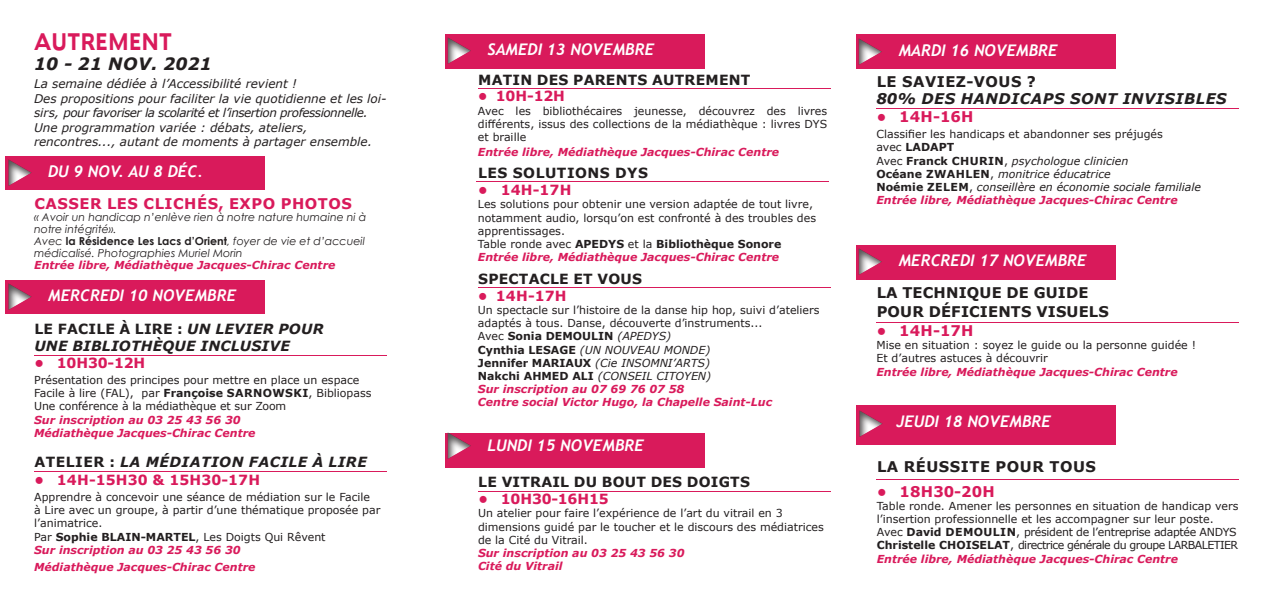
<style>
.page{position:relative;width:1273px;height:607px;background:#fff}
.page>*{position:absolute;margin:0;border:0;box-sizing:border-box;transform-origin:0 0}
.t1{font:700 condensed 21px "Adams";color:#d91a5b}
.t2{font:italic 700 17px "Verdana";color:#231f20}
.t3{font:italic 700 16px "Trebuchet";color:#fff}
.t4{font:700 14.7px "Verdana";letter-spacing:.035em;color:#d91a5b}
.t5{font:700 14.7px/19px "Verdana";letter-spacing:.01em;color:#231f20}
.t6{font:700 14.7px "Verdana";letter-spacing:.035em;color:#231f20}
.t7{font:italic 700 14.7px "Verdana";letter-spacing:.035em;color:#231f20}
.t8{font:700 14.7px "Verdana";letter-spacing:.01em;color:#d91a5b}
.t9{font:700 14px "Verdana";color:#d91a5b}
.t10{font:700 14px "Verdana";letter-spacing:.015em;color:#231f20}
.t11{font:italic 700 14px/16.8px "Verdana";letter-spacing:.015em;color:#231f20}
.t12{font:italic 700 14px "Verdana";letter-spacing:.035em;color:#231f20}
.t13{font:700 14px "Verdana";letter-spacing:.035em;color:#231f20}
.t14{font:italic 12px/14.4px "Verdana";color:#231f20}
.t15{font:11px/13.2px "Verdana";color:#231f20}
.t16{font:italic 700 11px/13.2px "Verdana";color:#d91a5b}
.t17{font:italic 11px/13.2px "Verdana";color:#231f20}
.t18{font:italic 11px/12px "Century Gothic";color:#231f20}
.s1{font-weight:700;font-style:normal}
.s2{font-style:normal}
.s3{font-style:italic}
.s4{font-weight:700}
.s5{font-weight:700;font-style:italic;color:#d91a5b}
.s6{font-style:italic;font-size:14px}
.s7{font-weight:700;color:#d91a5b}
</style>
<div class="page">
<div style="left:6px;top:280px;width:259px;height:34px;background:#d91a5b"></div>
<div style="left:0;top:277px;width:67px;height:40px;background:#231f20;opacity:.75"></div>
<hr style="left:34px;top:354px;width:352px;height:1px;background:#d91a5b">
<hr style="left:476px;top:181px;width:353px;height:1px;background:#d91a5b">
<hr style="left:876px;top:108px;width:363px;height:1px;background:#d91a5b">
<hr style="left:876px;top:479px;width:363px;height:1px;background:#d91a5b">
<hr style="left:876px;top:322px;width:363px;height:1px;background:#d91a5b">
<hr style="left:478px;top:88px;width:352px;height:1px;background:#d91a5b">
<hr style="left:478px;top:490px;width:352px;height:1px;background:#d91a5b">
<hr style="left:478px;top:287px;width:352px;height:1px;background:#d91a5b">
<div style="left:445px;top:34px;width:259px;height:35px;background:#d91a5b"></div>
<div style="left:437px;top:31px;width:69px;height:40px;background:#231f20;opacity:.75"></div>
<div style="left:445px;top:432px;width:259px;height:35px;background:#d91a5b"></div>
<div style="left:437px;top:426px;width:69px;height:40px;background:#231f20;opacity:.75"></div>
<div style="left:856px;top:34px;width:259px;height:35px;background:#d91a5b"></div>
<div style="left:856px;top:244px;width:259px;height:35px;background:#d91a5b"></div>
<div style="left:848px;top:31px;width:69px;height:40px;background:#231f20;opacity:.75"></div>
<div style="left:848px;top:241px;width:69px;height:40px;background:#231f20;opacity:.75"></div>
<div style="left:856px;top:405px;width:259px;height:39px;background:#d91a5b"></div>
<div style="left:849px;top:403px;width:69px;height:46px;background:#231f20;opacity:.75"></div>
<div style="left:6px;top:156px;width:259px;height:34px;background:#d91a5b"></div>
<div style="left:0;top:153px;width:67px;height:40px;background:#231f20;opacity:.75"></div>
<hr style="left:34px;top:471px;width:352px;height:1px;background:#d91a5b">
<svg style="left:8px;top:283px;width:23px;height:27px"></svg>
<svg style="left:859px;top:37px;width:23px;height:27px"></svg>
<svg style="left:859px;top:247px;width:23px;height:27px"></svg>
<h1 class="t1" style="left:34px;top:27px;width:139px">AUTREMENT</h1>
<h2 class="t2" style="left:34px;top:52px;width:179px">10 - 21 NOV. 2021</h2>
<p class="t14" style="left:34px;top:77px;width:354px">La semaine dédiée à l’Accessibilité revient !<br>Des propositions pour faciliter la vie quotidienne et les loi&shy;sirs, pour favoriser la scolarité et l’insertion professionnelle.<br>Une programmation variée : débats, ateliers, rencontres..., autant de moments à partager ensemble.</p>
<h3 class="t3" style="left:6px;top:161px;width:199px">◆ DU 9 NOV. AU 8 DÉC.</h3>
<h3 class="t4" style="left:34px;top:193px;width:319px">CASSER LES CLICHÉS, EXPO PHOTOS</h3>
<p class="t18" style="left:34px;top:210px;width:334px">« Avoir un handicap n’enlève rien à notre nature humaine ni à notre intégrité».<br>Avec <span class="s1">la Résidence Les Lacs d’Orient</span>, foyer de vie et d’accueil médicalisé. Photographies Muriel Morin</p>
<p class="t16" style="left:34px;top:258px;width:303px">Entrée libre, Médiathèque Jacques-Chirac Centre</p>
<h3 class="t3" style="left:48px;top:285px;width:189px">MERCREDI 10 NOVEMBRE</h3>
<p class="t11" style="left:34px;top:320px;width:291px"><span class="s2">LE FACILE À LIRE :</span> UN LEVIER POUR<br>UNE BIBLIOTHÈQUE INCLUSIVE</p>
<p class="t9" style="left:34px;top:353px;width:113px"><span class="s3">•</span> 10H30-12H</p>
<p class="t15" style="left:34px;top:373px;width:339px">Présentation des principes pour mettre en place un espace<br>Facile à lire (FAL), par <span class="s4">Françoise SARNOWSKI</span>, Bibliopass<br>Une conférence à la médiathèque et sur Zoom</p>
<p class="t16" style="left:34px;top:413px;width:223px">Sur inscription au 03 25 43 56 30<br>Médiathèque Jacques-Chirac Centre</p>
<p class="t12" style="left:34px;top:452px;width:334px"><span class="s2">ATELIER :</span> LA MÉDIATION FACILE À LIRE</p>
<p class="t9" style="left:34px;top:470px;width:227px"><span class="s3">•</span> 14H-15H30 &amp; 15H30-17H</p>
<p class="t15" style="left:34px;top:490px;width:348px">Apprendre à concevoir une séance de médiation sur le Facile<br>à Lire avec un groupe, à partir d’une thématique proposée par l’animatrice.<br>Par <span class="s4">Sophie BLAIN-MARTEL</span>, Les Doigts Qui Rêvent<br><span class="s5">Sur inscription au 03 25 43 56 30</span></p>
<p class="t16" style="left:34px;top:560px;width:223px">Médiathèque Jacques-Chirac Centre</p>
<h3 class="t3" style="left:445px;top:39px;width:211px">◆ SAMEDI 13 NOVEMBRE</h3>
<p class="t10" style="left:478px;top:70px;width:274px">MATIN DES PARENTS AUTREMENT</p>
<p class="t9" style="left:478px;top:86px;width:89px">• 10H-12H</p>
<p class="t15" style="left:478px;top:104px;width:351px;text-align:justify">Avec les bibliothécaires jeunesse, découvrez des livres différents, issus des collections de la médiathèque : livres DYS et braille</p>
<p class="t16" style="left:478px;top:145px;width:303px">Entrée libre, Médiathèque Jacques-Chirac Centre</p>
<p class="t13" style="left:478px;top:163px;width:171px">LES SOLUTIONS DYS</p>
<p class="t9" style="left:478px;top:180px;width:95px"><span class="s3">•</span> 14H-17H</p>
<p class="t15" style="left:478px;top:198px;width:340px">Les solutions pour obtenir une version adaptée de tout livre, notamment audio, lorsqu’on est confronté à des troubles des apprentissages.<br>Table ronde avec <span class="s4">APEDYS</span> et la <span class="s4">Bibliothèque Sonore </span><span class="s5">Entrée libre, Médiathèque Jacques-Chirac Centre</span></p>
<p class="t10" style="left:478px;top:269px;width:165px">SPECTACLE ET VOUS</p>
<p class="t9" style="left:478px;top:286px;width:90px">• 14H-17H</p>
<p class="t15" style="left:478px;top:303px;width:343px">Un spectacle sur l’histoire de la danse hip hop, suivi d’ateliers adaptés à tous. Danse, découverte d’instruments...<br>Avec <span class="s4">Sonia DEMOULIN</span> <span class="s3">(APEDYS)<br></span><span class="s4">Cynthia LESAGE</span> <span class="s3">(UN NOUVEAU MONDE)<br></span><span class="s4">Jennifer MARIAUX</span> <span class="s3">(Cie INSOMNI’ARTS)<br></span><span class="s4">Nakchi AHMED ALI</span> <span class="s3">(CONSEIL CITOYEN)<br></span><span class="s5">Sur inscription au 07 69 76 07 58<br>Centre social Victor Hugo, la Chapelle Saint-Luc</span></p>
<h3 class="t3" style="left:445px;top:434px;width:200px">◆ LUNDI 15 NOVEMBRE</h3>
<p class="t10" style="left:478px;top:472px;width:273px">LE VITRAIL DU BOUT DES DOIGTS</p>
<p class="t9" style="left:478px;top:489px;width:132px"><span class="s3">•</span> 10H30-16H15</p>
<p class="t15" style="left:478px;top:506px;width:347px">Un atelier pour faire l’expérience de l’art du vitrail en 3 dimensions guidé par le toucher et le discours des médiatrices de la Cité du Vitrail.</p>
<p class="t16" style="left:478px;top:546px;width:208px">Sur inscription au 03 25 43 56 30<br>Cité du Vitrail</p>
<h3 class="t3" style="left:899px;top:40px;width:161px">MARDI 16 NOVEMBRE</h3>
<h3 class="t6" style="left:877px;top:71px;width:161px">LE SAVIEZ-VOUS ?</h3>
<h3 class="t7" style="left:876px;top:89px;width:352px">80% DES HANDICAPS SONT INVISIBLES</h3>
<h3 class="t4" style="left:876px;top:106px;width:99px"><span class="s6">•</span> 14H-16H</h3>
<p class="t17" style="left:876px;top:127px;width:326px"><span class="s2">Classifier les handicaps et abandonner ses préjugés<br>avec</span> <span class="s1">LADAPT<br></span><span class="s2">Avec</span> <span class="s1">Franck CHURIN</span><span class="s2">,</span> psychologue clinicien<br><span class="s1">Océane ZWAHLEN</span><span class="s2">,</span> monitrice éducatrice<br><span class="s1">Noémie ZELEM</span><span class="s2">,</span> conseillère en économie sociale familiale <span class="s7">Entrée libre, Médiathèque Jacques-Chirac Centre</span></p>
<h3 class="t3" style="left:899px;top:250px;width:189px">MERCREDI 17 NOVEMBRE</h3>
<h3 class="t5" style="left:877px;top:283px;width:234px">LA TECHNIQUE DE GUIDE<br>POUR DÉFICIENTS VISUELS</h3>
<h3 class="t4" style="left:876px;top:320px;width:99px"><span class="s6">•</span> 14H-17H</h3>
<p class="t15" style="left:876px;top:338px;width:321px">Mise en situation : soyez le guide ou la personne guidée !<br>Et d’autres astuces à découvrir</p>
<p class="t16" style="left:876px;top:364px;width:303px">Entrée libre, Médiathèque Jacques-Chirac Centre</p>
<h3 class="t3" style="left:857px;top:410px;width:196px">◆ JEUDI 18 NOVEMBRE</h3>
<h3 class="t6" style="left:877px;top:455px;width:220px">LA RÉUSSITE POUR TOUS</h3>
<h3 class="t8" style="left:877px;top:480px;width:120px"><span class="s6">•</span> 18H30-20H</h3>
<p class="t15" style="left:877px;top:499px;width:363px">Table ronde. Amener les personnes en situation de handicap vers l’insertion professionnelle et les accompagner sur leur poste.<br>Avec <span class="s4">David DEMOULIN</span>, président de l’entreprise adaptée ANDYS <span class="s4">Christelle CHOISELAT</span>, directrice générale du groupe LARBALETIER <span class="s5">Entrée libre, Médiathèque Jacques-Chirac Centre</span></p>
</div>
